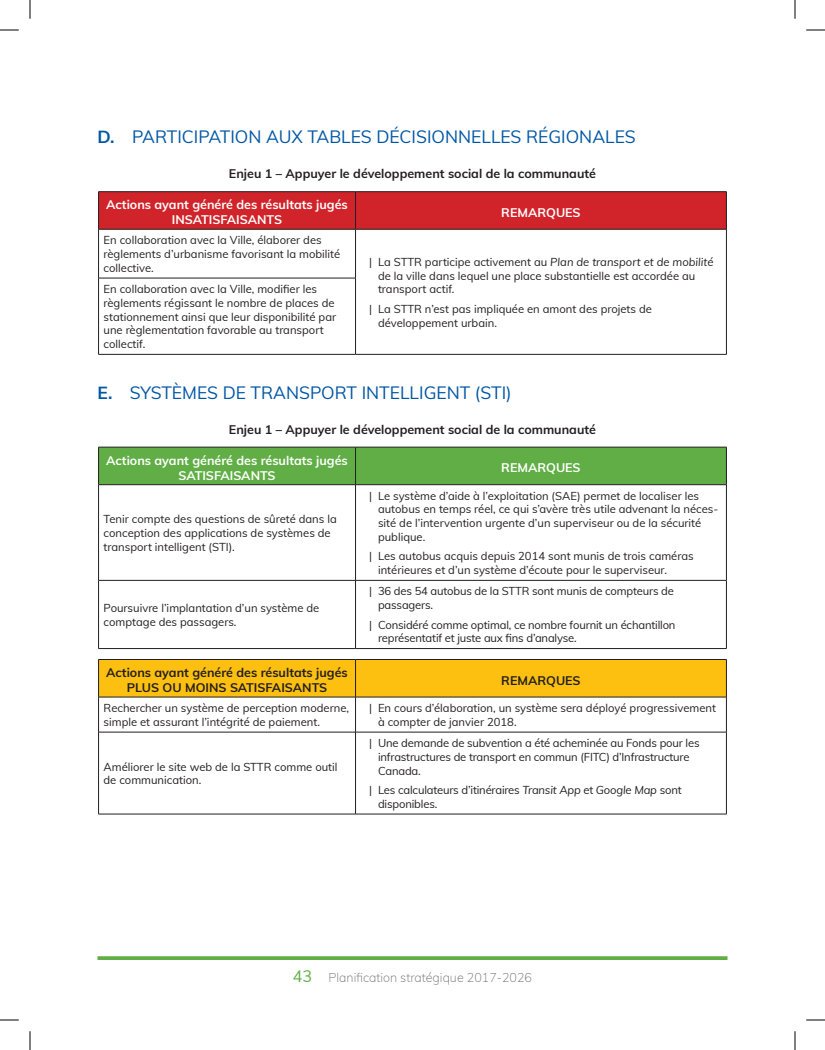
<style>
.page{position:relative;width:825px;height:1050px;background:#fff}
.page>*{position:absolute;margin:0;border:0;box-sizing:border-box;transform-origin:0 0}
.t1{font:17.5px "Muli";color:#0156a5}
.t2{font:700 12.5px/15px "Muli";color:#231f20;text-align:center}
.t3{font:700 12.5px/15px "Muli";color:#fff;text-align:center}
.t4{font:200 12.5px "Muli";color:#6c6d70}
.t5{font:11.25px/13.8px "Muli";color:#231f20}
.s1{font-weight:700}
.s2{font-style:italic}
.s3{font-weight:400;font-size:16.25px;color:#60ae45}
</style>
<div class="page">
<svg style="left:98px;top:956px;width:630px;height:4px;background:#69b350"></svg>
<div style="left:99px;top:192px;width:627px;height:37px;background:#d1232a"></div>
<hr style="left:98px;top:191px;width:258px;height:1px;background:#231f20">
<hr style="left:98px;top:192px;width:1px;height:37px;background:#231f20">
<hr style="left:356px;top:191px;width:371px;height:1px;background:#231f20">
<hr style="left:355px;top:192px;width:1px;height:37px;background:#231f20">
<hr style="left:726px;top:192px;width:1px;height:37px;background:#231f20">
<hr style="left:98px;top:229px;width:258px;height:1px;background:#231f20">
<hr style="left:98px;top:229px;width:1px;height:49px;background:#231f20">
<hr style="left:356px;top:229px;width:371px;height:1px;background:#231f20">
<hr style="left:355px;top:229px;width:1px;height:49px;background:#231f20">
<hr style="left:726px;top:229px;width:1px;height:49px;background:#231f20">
<hr style="left:98px;top:278px;width:258px;height:1px;background:#231f20">
<hr style="left:98px;top:278px;width:1px;height:76px;background:#231f20">
<hr style="left:355px;top:278px;width:1px;height:76px;background:#231f20">
<hr style="left:726px;top:278px;width:1px;height:76px;background:#231f20">
<hr style="left:98px;top:354px;width:258px;height:1px;background:#231f20">
<hr style="left:356px;top:354px;width:371px;height:1px;background:#231f20">
<div style="left:99px;top:448px;width:627px;height:36px;background:#60ae45"></div>
<hr style="left:98px;top:447px;width:258px;height:1px;background:#231f20">
<hr style="left:98px;top:447px;width:1px;height:38px;background:#231f20">
<hr style="left:356px;top:447px;width:371px;height:1px;background:#231f20">
<hr style="left:355px;top:447px;width:1px;height:38px;background:#231f20">
<hr style="left:726px;top:447px;width:1px;height:38px;background:#231f20">
<hr style="left:98px;top:484px;width:258px;height:1px;background:#231f20">
<hr style="left:98px;top:485px;width:1px;height:95px;background:#231f20">
<hr style="left:356px;top:484px;width:371px;height:1px;background:#231f20">
<hr style="left:355px;top:485px;width:1px;height:95px;background:#231f20">
<hr style="left:726px;top:485px;width:1px;height:95px;background:#231f20">
<hr style="left:98px;top:580px;width:258px;height:1px;background:#231f20">
<hr style="left:98px;top:581px;width:1px;height:67px;background:#231f20">
<hr style="left:356px;top:580px;width:371px;height:1px;background:#231f20">
<hr style="left:355px;top:581px;width:1px;height:67px;background:#231f20">
<hr style="left:726px;top:581px;width:1px;height:67px;background:#231f20">
<hr style="left:98px;top:648px;width:258px;height:1px;background:#231f20">
<hr style="left:356px;top:648px;width:371px;height:1px;background:#231f20">
<div style="left:99px;top:660px;width:627px;height:37px;background:#fdc011"></div>
<hr style="left:98px;top:659px;width:258px;height:1px;background:#231f20">
<hr style="left:98px;top:660px;width:1px;height:37px;background:#231f20">
<hr style="left:356px;top:659px;width:371px;height:1px;background:#231f20">
<hr style="left:355px;top:660px;width:1px;height:37px;background:#231f20">
<hr style="left:726px;top:660px;width:1px;height:37px;background:#231f20">
<hr style="left:98px;top:697px;width:258px;height:1px;background:#231f20">
<hr style="left:98px;top:697px;width:1px;height:35px;background:#231f20">
<hr style="left:356px;top:697px;width:371px;height:1px;background:#231f20">
<hr style="left:355px;top:697px;width:1px;height:35px;background:#231f20">
<hr style="left:726px;top:697px;width:1px;height:35px;background:#231f20">
<hr style="left:98px;top:732px;width:258px;height:1px;background:#231f20">
<hr style="left:98px;top:732px;width:1px;height:82px;background:#231f20">
<hr style="left:356px;top:732px;width:371px;height:1px;background:#231f20">
<hr style="left:355px;top:732px;width:1px;height:82px;background:#231f20">
<hr style="left:726px;top:732px;width:1px;height:82px;background:#231f20">
<hr style="left:98px;top:814px;width:258px;height:1px;background:#231f20">
<hr style="left:356px;top:814px;width:371px;height:1px;background:#231f20">
<svg style="left:0;top:29px;width:19px;height:2px"></svg>
<svg style="left:806px;top:29px;width:19px;height:2px"></svg>
<svg style="left:0;top:1019px;width:19px;height:2px"></svg>
<svg style="left:806px;top:1019px;width:19px;height:2px"></svg>
<svg style="left:29px;top:0;width:2px;height:19px"></svg>
<svg style="left:29px;top:1031px;width:2px;height:19px"></svg>
<svg style="left:794px;top:0;width:2px;height:19px"></svg>
<svg style="left:794px;top:1031px;width:2px;height:19px"></svg>
<h1 class="t1" style="left:98px;top:124px;width:540px"><span class="s1">D.</span> PARTICIPATION AUX TABLES DÉCISIONNELLES RÉGIONALES</h1>
<p class="t2" style="left:229px;top:166px;width:369px">Enjeu 1 – Appuyer le développement social de la communauté</p>
<p class="t3" style="left:106px;top:197px;width:243px">Actions ayant généré des résultats jugés<br>INSATISFAISANTS</p>
<p class="t3" style="left:501px;top:204px;width:81px">REMARQUES</p>
<p class="t5" style="left:104px;top:233px;width:238px">En collaboration avec la Ville, élaborer des règlements d’urbanisme favorisant la mobilité collective.</p>
<p class="t5" style="left:378px;top:254px;width:337px;text-indent:-9px">| La STTR participe activement au <span class="s2">Plan de transport et de mobilité </span>de la ville dans lequel une place substantielle est accordée au transport actif.</p>
<p class="t5" style="left:378px;top:301px;width:275px;text-indent:-9px">| La STTR n’est pas impliquée en amont des projets de développement urbain.</p>
<p class="t5" style="left:104px;top:282px;width:234px">En collaboration avec la Ville, modifier les règlements régissant le nombre de places de stationnement ainsi que leur disponibilité par une règlementation favorable au transport collectif.</p>
<h1 class="t1" style="left:98px;top:380px;width:416px"><span class="s1">E.</span> SYSTÈMES DE TRANSPORT INTELLIGENT (STI)</h1>
<p class="t2" style="left:229px;top:421px;width:369px">Enjeu 1 – Appuyer le développement social de la communauté</p>
<p class="t3" style="left:106px;top:452px;width:243px">Actions ayant généré des résultats jugés<br>SATISFAISANTS</p>
<p class="t3" style="left:501px;top:460px;width:81px">REMARQUES</p>
<p class="t5" style="left:104px;top:512px;width:235px">Tenir compte des questions de sûreté dans la conception des applications de systèmes de transport intelligent (STI).</p>
<p class="t5" style="left:378px;top:488px;width:342px;text-indent:-9px">| Le système d’aide à l’exploitation (SAE) permet de localiser les autobus en temps réel, ce qui s’avère très utile advenant la néces&shy;sité de l’intervention urgente d’un superviseur ou de la sécurité publique.</p>
<p class="t5" style="left:378px;top:549px;width:317px;text-indent:-9px">| Les autobus acquis depuis 2014 sont munis de trois caméras intérieures et d’un système d’écoute pour le superviseur.</p>
<p class="t5" style="left:104px;top:601px;width:217px">Poursuivre l’implantation d’un système de comptage des passagers.</p>
<p class="t5" style="left:378px;top:584px;width:297px;text-indent:-9px">| 36 des 54 autobus de la STTR sont munis de compteurs de passagers.</p>
<p class="t5" style="left:378px;top:617px;width:299px;text-indent:-9px">| Considéré comme optimal, ce nombre fournit un échantillon représentatif et juste aux fins d’analyse.</p>
<p class="t2" style="left:106px;top:664px;width:243px">Actions ayant généré des résultats jugés<br>PLUS OU MOINS SATISFAISANTS</p>
<p class="t2" style="left:501px;top:672px;width:81px">REMARQUES</p>
<p class="t5" style="left:104px;top:701px;width:247px">Rechercher un système de perception moderne, simple et assurant l’intégrité de paiement.</p>
<p class="t5" style="left:378px;top:701px;width:339px;text-indent:-9px">| En cours d’élaboration, un système sera déployé progressivement à compter de janvier 2018.</p>
<p class="t5" style="left:104px;top:759px;width:236px">Améliorer le site web de la STTR comme outil de communication.</p>
<p class="t5" style="left:378px;top:736px;width:323px;text-indent:-9px">| Une demande de subvention a été acheminée au Fonds pour les infrastructures de transport en commun (FITC) d’Infrastructure<br>Canada.</p>
<p class="t5" style="left:378px;top:783px;width:305px;text-indent:-9px">| Les calculateurs d’itinéraires <span class="s2">Transit App</span> et <span class="s2">Google Map</span> sont disponibles.</p>
<p class="t4" style="left:293px;top:969px;width:241px"><span class="s3">43</span> Planification stratégique 2017-2026</p>
</div>
